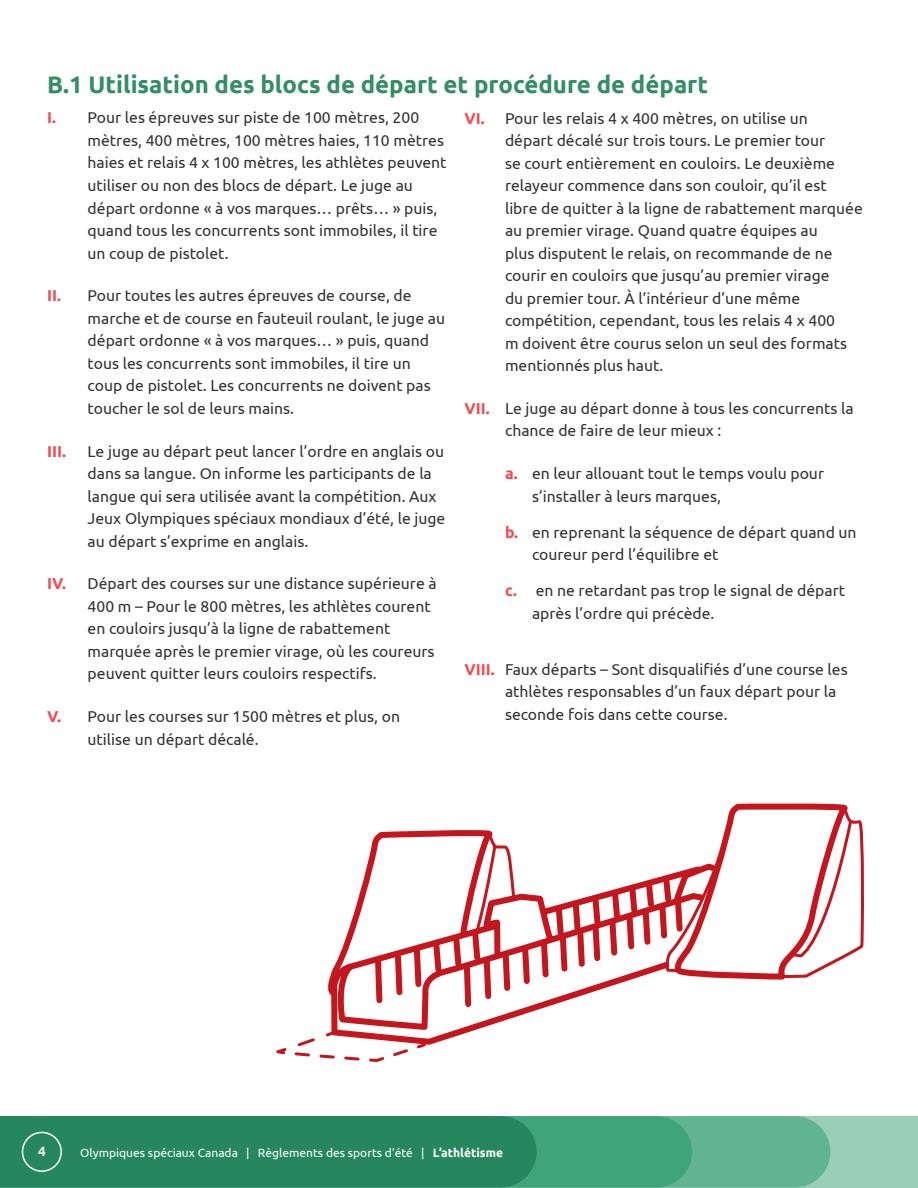
<style>
.page{position:relative;width:918px;height:1188px;background:#fff}
.page>*{position:absolute;margin:0;border:0;box-sizing:border-box;transform-origin:0 0}
.t1{font:700 24px "Ubuntu";color:#338e68}
.t2{font:15.75px/22.5px "Ubuntu";color:#333}
.t3{font:700 15.75px "Ubuntu";color:#f14a50}
.t4{font:700 13.5px "Ubuntu";color:#eceadc}
.t5{font:12px "Ubuntu";color:#fff}
.s1{font-weight:700;color:#f14a50}
.s2{font-weight:700}
</style>
<div class="page">
<svg style="left:328px;top:1010px;width:392px;height:178px"></svg>
<svg style="left:277px;top:1029px;width:151px;height:36px"></svg>
<svg style="left:328px;top:803px;width:536px;height:207px"></svg>
<div style="left:0;top:1116px;width:918px;height:71px;background:#99cfb8"></div>
<div style="left:692px;top:1116px;width:138px;height:71px;background:#61b490"></div>
<div style="left:537px;top:1116px;width:155px;height:71px;background:#40a479"></div>
<div style="left:0;top:1116px;width:537px;height:71px;background:#26865e"></div>
<div style="left:22px;top:1132px;width:40px;height:40px;border:2px solid #fff;border-radius:50%"></div>
<h1 class="t1" style="left:47px;top:70px;width:662px">B.1 Utilisation des blocs de départ et procédure de départ</h1>
<p class="t2" style="left:88px;top:106px;width:361px;text-indent:-40px"><span class="s1">I.</span> Pour les épreuves sur piste de 100 mètres, 200 mètres, 400 mètres, 100 mètres haies, 110 mètres haies et relais 4 x 100 mètres, les athlètes peuvent utiliser ou non des blocs de départ. Le juge au départ ordonne « à vos marques… prêts… » puis, quand tous les concurrents sont immobiles, il tire un coup de pistolet.</p>
<p class="t2" style="left:88px;top:284px;width:359px;text-indent:-40px"><span class="s1">II.</span> Pour toutes les autres épreuves de course, de marche et de course en fauteuil roulant, le juge au départ ordonne « à vos marques… » puis, quand tous les concurrents sont immobiles, il tire un coup de pistolet. Les concurrents ne doivent pas toucher le sol de leurs mains.</p>
<p class="t3" style="left:47px;top:441px;width:20px">III.</p>
<p class="t2" style="left:88px;top:439px;width:359px">Le juge au départ peut lancer l’ordre en anglais ou dans sa langue. On informe les participants de la langue qui sera utilisée avant la compétition. Aux Jeux Olympiques spéciaux mondiaux d’été, le juge au départ s’exprime en anglais.</p>
<p class="t2" style="left:88px;top:572px;width:351px;text-indent:-40px"><span class="s1">IV.</span> Départ des courses sur une distance supérieure à 400 m – Pour le 800 mètres, les athlètes courent en couloirs jusqu’à la ligne de rabattement marquée après le premier virage, où les coureurs peuvent quitter leurs couloirs respectifs.</p>
<p class="t2" style="left:88px;top:705px;width:314px;text-indent:-40px"><span class="s1">V.</span> Pour les courses sur 1500 mètres et plus, on utilise un départ décalé.</p>
<p class="t2" style="left:505px;top:106px;width:359px;text-indent:-40px"><span class="s1">VI.</span> Pour les relais 4 x 400 mètres, on utilise un<br>départ décalé sur trois tours. Le premier tour<br>se court entièrement en couloirs. Le deuxième relayeur commence dans son couloir, qu’il est libre de quitter à la ligne de rabattement marquée au premier virage. Quand quatre équipes au<br>plus disputent le relais, on recommande de ne courir en couloirs que jusqu’au premier virage<br>du premier tour. À l’intérieur d’une même compétition, cependant, tous les relais 4 x 400<br>m doivent être courus selon un seul des formats mentionnés plus haut.</p>
<p class="t2" style="left:505px;top:397px;width:350px;text-indent:-40px"><span class="s1">VII.</span> Le juge au départ donne à tous les concurrents la chance de faire de leur mieux :</p>
<p class="t2" style="left:532px;top:462px;width:294px;text-indent:-27px"><span class="s1">a.</span> en leur allouant tout le temps voulu pour s’installer à leurs marques,</p>
<p class="t2" style="left:532px;top:520px;width:326px;text-indent:-27px"><span class="s1">b.</span> en reprenant la séquence de départ quand un coureur perd l’équilibre et</p>
<p class="t2" style="left:532px;top:579px;width:315px;text-indent:-27px"><span class="s1">c.</span> en ne retardant pas trop le signal de départ après l’ordre qui précède.</p>
<p class="t2" style="left:505px;top:658px;width:344px;text-indent:-40px"><span class="s1">VIII.</span> Faux départs – Sont disqualifiés d’une course les athlètes responsables d’un faux départ pour la seconde fois dans cette course.</p>
<p class="t4" style="left:38px;top:1144px;width:9px">4</p>
<p class="t5" style="left:80px;top:1146px;width:424px">Olympiques spéciaux Canada | Règlements des sports d’été | <span class="s2">L’athlétisme</span></p>
</div>
